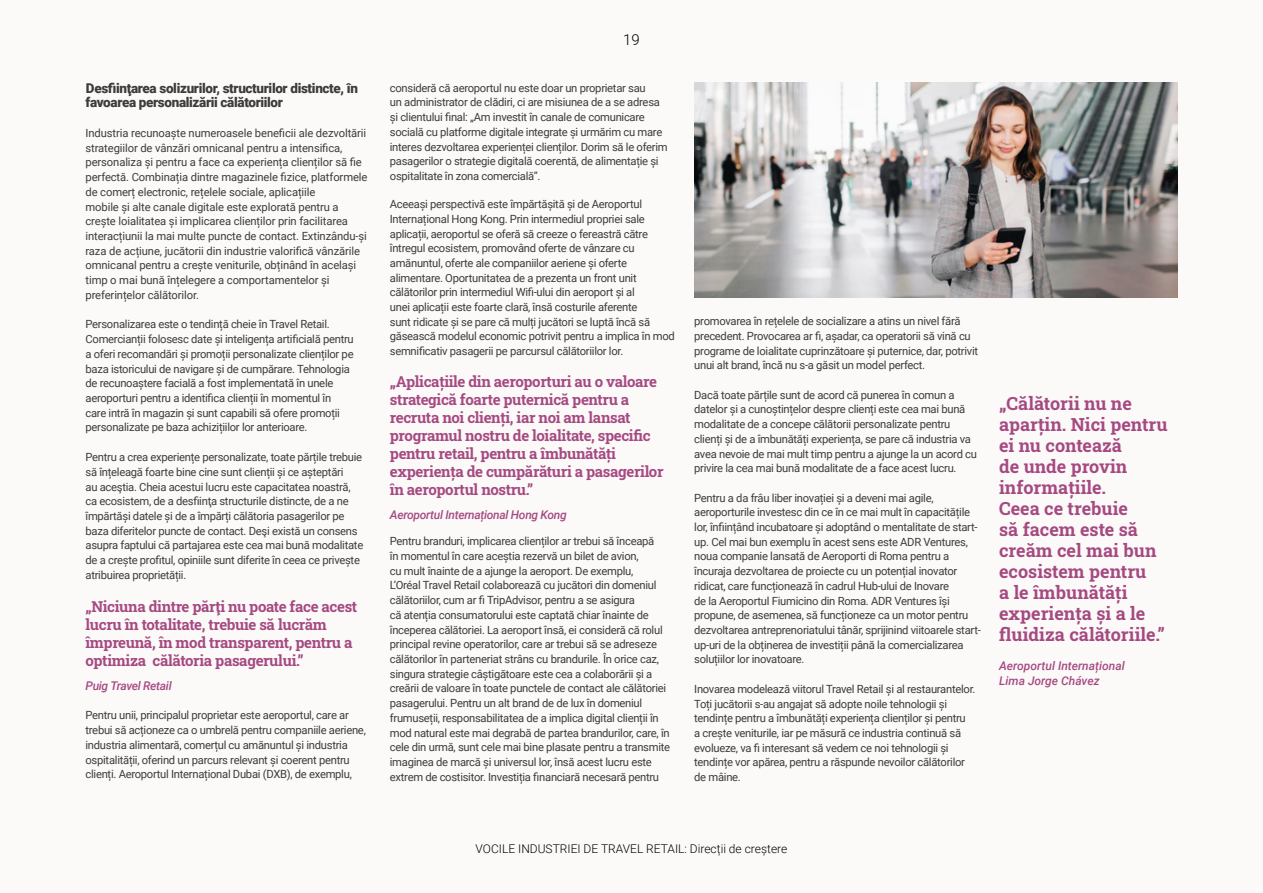
<style>
.page{position:relative;width:1263px;height:893px;background:#fcf9f9}
.page>*{position:absolute;margin:0;border:0;box-sizing:border-box;transform-origin:0 0}
.t1{font:18px/21px "Roboto Slab";color:#a54a81}
.t2{font:15px/18px "Roboto Slab";letter-spacing:-.025em;color:#a54a81}
.t3{font:300 15px "Roboto";color:#000}
.t4{font:900 13.5px/14.7px "Roboto";letter-spacing:-.025em;color:#3c3c3b}
.t5{font:300 12px "Roboto";color:#000}
.t6{font:italic 500 12px "Roboto";letter-spacing:-.025em;color:#a54a81}
.t7{font:italic 500 12px/14.4px "Roboto";color:#a54a81}
.t8{font:11.25px/14.7px "Roboto";letter-spacing:-.025em;color:#3c3c3b}
</style>
<div class="page">
<img style="left:694px;top:83px;width:483px;height:214px">
<p class="t4" style="left:85px;top:80px;width:274px">Desfiinţarea solizurilor, structurilor distincte, în favoarea personalizării călătoriilor</p>
<p class="t8" style="left:86px;top:125px;width:283px">Industria recunoaște numeroasele beneficii ale dezvoltării strategiilor de vânzări omnicanal pentru a intensifica, personaliza și pentru a face ca experiența clienților să fie perfectă. Combinația dintre magazinele fizice, platformele de comerț electronic, rețelele sociale, aplicațiile<br>mobile și alte canale digitale este explorată pentru a crește loialitatea și implicarea clienților prin facilitarea interacțiunii la mai multe puncte de contact. Extinzându-și raza de acțiune, jucătorii din industrie valorifică vânzările omnicanal pentru a crește veniturile, obținând în același timp o mai bună înțelegere a comportamentelor și preferințelor călătorilor.</p>
<p class="t8" style="left:86px;top:317px;width:270px">Personalizarea este o tendință cheie în Travel Retail.<br>Comercianții folosesc date și inteligența artificială pentru a oferi recomandări și promoții personalizate clienților pe baza istoricului de navigare și de cumpărare. Tehnologia de recunoaștere facială a fost implementată în unele aeroporturi pentru a identifica clienții în momentul în care intră în magazin și sunt capabili să ofere promoții personalizate pe baza achizițiilor lor anterioare.</p>
<p class="t8" style="left:86px;top:449px;width:279px">Pentru a crea experiențe personalizate, toate părțile trebuie să înțeleagă foarte bine cine sunt clienții și ce așteptări<br>au aceştia. Cheia acestui lucru este capacitatea noastră, ca ecosistem, de a desfiinţa structurile distincte, de a ne împărtăși datele și de a împărți călătoria pasagerilor pe baza diferitelor puncte de contact. Deşi există un consens asupra faptului că partajarea este cea mai bună modalitate de a crește profitul, opiniile sunt diferite în ceea ce privește atribuirea proprietății.</p>
<h2 class="t2" style="left:86px;top:597px;width:273px">„Niciuna dintre părţi nu poate face acest lucru în totalitate, trebuie să lucrăm împreună, în mod transparent, pentru a optimiza călătoria pasagerului.”</h2>
<p class="t6" style="left:86px;top:677px;width:88px">Puig Travel Retail</p>
<p class="t8" style="left:86px;top:708px;width:282px">Pentru unii, principalul proprietar este aeroportul, care ar trebui să acționeze ca o umbrelă pentru companiile aeriene, industria alimentară, comerțul cu amănuntul și industria ospitalității, oferind un parcurs relevant și coerent pentru clienți. Aeroportul Internațional Dubai (DXB), de exemplu,</p>
<h2 class="t3" style="left:623px;top:29px;width:18px">19</h2>
<p class="t8" style="left:390px;top:80px;width:279px">consideră că aeroportul nu este doar un proprietar sau<br>un administrator de clădiri, ci are misiunea de a se adresa și clientului final: „Am investit în canale de comunicare socială cu platforme digitale integrate și urmărim cu mare interes dezvoltarea experienței clienților. Dorim să le oferim pasagerilor o strategie digitală coerentă, de alimentație și ospitalitate în zona comercială”.</p>
<p class="t8" style="left:390px;top:196px;width:287px">Aceeași perspectivă este împărtășită și de Aeroportul Internațional Hong Kong. Prin intermediul propriei sale aplicații, aeroportul se oferă să creeze o fereastră către întregul ecosistem, promovând oferte de vânzare cu amănuntul, oferte ale companiilor aeriene și oferte alimentare. Oportunitatea de a prezenta un front unit călătorilor prin intermediul Wifi-ului din aeroport și al<br>unei aplicații este foarte clară, însă costurile aferente<br>sunt ridicate și se pare că mulți jucători se luptă încă să găsească modelul economic potrivit pentru a implica în mod semnificativ pasagerii pe parcursul călătoriilor lor.</p>
<p class="t2" style="left:390px;top:372px;width:275px">„Aplicațiile din aeroporturi au o valoare strategică foarte puternică pentru a recruta noi clienți, iar noi am lansat programul nostru de loialitate, specific pentru retail, pentru a îmbunătăți experiența de cumpărături a pasagerilor în aeroportul nostru.”</p>
<p class="t6" style="left:390px;top:506px;width:178px">Aeroportul Internațional Hong Kong</p>
<p class="t8" style="left:390px;top:534px;width:282px">Pentru branduri, implicarea clienților ar trebui să înceapă<br>în momentul în care aceștia rezervă un bilet de avion,<br>cu mult înainte de a ajunge la aeroport. De exemplu,<br>L’Oréal Travel Retail colaborează cu jucători din domeniul călătoriilor, cum ar fi TripAdvisor, pentru a se asigura<br>că atenția consumatorului este captată chiar înainte de începerea călătoriei. La aeroport însă, ei consideră că rolul principal revine operatorilor, care ar trebui să se adreseze călătorilor în parteneriat strâns cu brandurile. În orice caz, singura strategie câștigătoare este cea a colaborării și a creării de valoare în toate punctele de contact ale călătoriei pasagerului. Pentru un alt brand de de lux în domeniul frumuseții, responsabilitatea de a implica digital clienții în mod natural este mai degrabă de partea brandurilor, care, în cele din urmă, sunt cele mai bine plasate pentru a transmite imaginea de marcă și universul lor, însă acest lucru este extrem de costisitor. Investiția financiară necesară pentru</p>
<p class="t8" style="left:694px;top:313px;width:285px">promovarea în rețelele de socializare a atins un nivel fără precedent. Provocarea ar fi, așadar, ca operatorii să vină cu programe de loialitate cuprinzătoare și puternice, dar, potrivit unui alt brand, încă nu s-a găsit un model perfect.</p>
<p class="t8" style="left:694px;top:387px;width:284px">Dacă toate părțile sunt de acord că punerea în comun a datelor și a cunoștințelor despre clienți este cea mai bună modalitate de a concepe călătorii personalizate pentru clienți și de a îmbunătăți experiența, se pare că industria va avea nevoie de mai mult timp pentru a ajunge la un acord cu privire la cea mai bună modalitate de a face acest lucru.</p>
<p class="t8" style="left:694px;top:490px;width:288px">Pentru a da frâu liber inovației și a deveni mai agile, aeroporturile investesc din ce în ce mai mult în capacitățile lor, înființând incubatoare și adoptând o mentalitate de start&shy;up. Cel mai bun exemplu în acest sens este ADR Ventures, noua companie lansată de Aeroporti di Roma pentru a încuraja dezvoltarea de proiecte cu un potențial inovator ridicat, care funcționează în cadrul Hub-ului de Inovare<br>de la Aeroportul Fiumicino din Roma. ADR Ventures își propune, de asemenea, să funcționeze ca un motor pentru dezvoltarea antreprenoriatului tânăr, sprijinind viitoarele start&shy;up-uri de la obținerea de investiții până la comercializarea soluțiilor lor inovatoare.</p>
<p class="t8" style="left:694px;top:681px;width:283px">Inovarea modelează viitorul Travel Retail și al restaurantelor.<br>Toți jucătorii s-au angajat să adopte noile tehnologii și tendințe pentru a îmbunătăți experiența clienților și pentru<br>a crește veniturile, iar pe măsură ce industria continuă să evolueze, va fi interesant să vedem ce noi tehnologii și tendințe vor apărea, pentru a răspunde nevoilor călătorilor de mâine.</p>
<h1 class="t1" style="left:999px;top:393px;width:170px">„Călătorii nu ne aparțin. Nici pentru ei nu contează<br>de unde provin informațiile.<br>Ceea ce trebuie<br>să facem este să creăm cel mai bun ecosistem pentru<br>a le îmbunătăți experiența și a le fluidiza călătoriile.”</h1>
<p class="t7" style="left:999px;top:658px;width:127px">Aeroportul Internațional<br>Lima Jorge Chávez</p>
<p class="t5" style="left:476px;top:840px;width:313px">VOCILE INDUSTRIEI DE TRAVEL RETAIL: Direcții de creștere</p>
</div>
